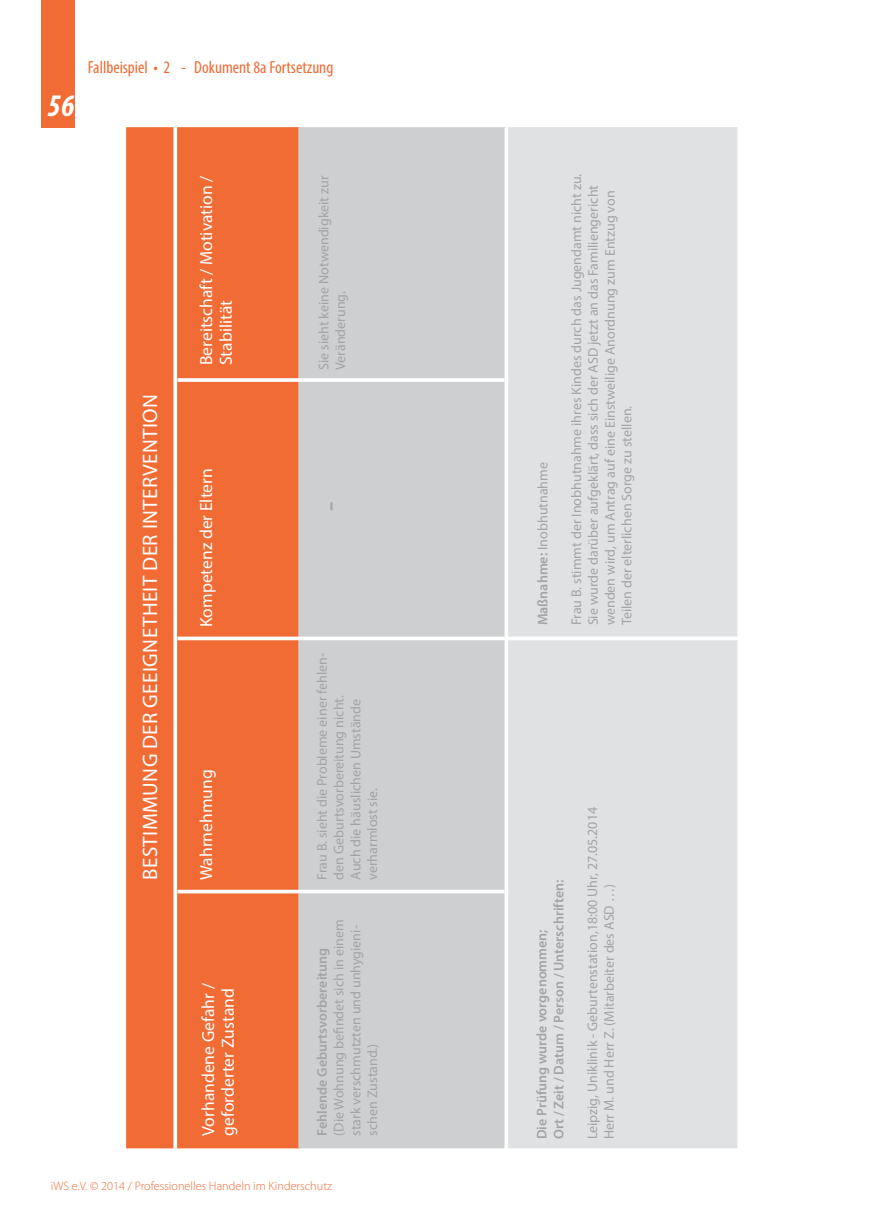
<style>
.page{position:relative;width:874px;height:1221px;background:#fff}
.page>*{position:absolute;margin:0;border:0;box-sizing:border-box;transform-origin:0 0}
.t1{font:italic 700 condensed 31.5px "Myriad Pro";color:#fff}
.t2{font:31.5px "Myriad Pro";color:#a2a4a7}
.t3{font:21px "Myriad Pro";letter-spacing:.02em;color:#fff}
.t4{font:17.5px/19.6px "Myriad Pro";color:#fff}
.t5{font:condensed 17.5px "Myriad Pro";color:#f16c35}
.t6{font:14px/16.8px "Myriad Pro";color:#a2a4a7}
.t7{font:600 14px/16.8px "Myriad Pro";color:#a2a4a7}
.t8{font:300 12.25px "Myriad Pro";color:#f16c35}
.s1{font-weight:600}
</style>
<div class="page">
<div style="left:42px;top:0;width:33px;height:128px;background:#f16c35"></div>
<div style="left:126px;top:127px;width:172px;height:1021px;background:#f16c35"></div>
<div style="left:298px;top:127px;width:207px;height:1021px;background:#cdcfd1"></div>
<div style="left:507px;top:127px;width:230px;height:1021px;background:#dfe1e2"></div>
<svg style="left:177px;top:378px;width:327px;height:4px"></svg>
<svg style="left:177px;top:636px;width:560px;height:4px"></svg>
<svg style="left:177px;top:889px;width:327px;height:4px"></svg>
<svg style="left:173px;top:127px;width:4px;height:1021px"></svg>
<svg style="left:504px;top:128px;width:4px;height:1021px"></svg>
<h1 class="t1" style="left:47px;top:86px;width:29px">56</h1>
<p class="t5" style="left:88px;top:57px;width:247px">Fallbeispiel • 2 - Dokument 8a Fortsetzung</p>
<h2 class="t3" style="left:137px;top:879px;width:487px;rotate:-90deg">BESTIMMUNG DER GEEIGNETHEIT DER INTERVENTION</h2>
<p class="t4" style="left:196px;top:365px;width:191px;rotate:-90deg">Bereitschaft / Motivation /<br>Stabilität</p>
<p class="t4" style="left:196px;top:627px;width:160px;rotate:-90deg">Kompetenz der Eltern</p>
<p class="t4" style="left:196px;top:879px;width:112px;rotate:-90deg">Wahrnehmung</p>
<p class="t4" style="left:198px;top:1135px;width:154px;rotate:-90deg">Vorhandene Gefahr / geforderter Zustand</p>
<p class="t6" style="left:315px;top:370px;width:196px;rotate:-90deg">Sie sieht keine Notwendigkeit zur<br>Veränderung.</p>
<h1 class="t2" style="left:310px;top:511px;width:11px;rotate:-90deg">-</h1>
<p class="t6" style="left:313px;top:879px;width:228px;rotate:-90deg">Frau B. sieht die Probleme einer fehlen&shy;den Geburtsvorbereitung nicht.<br>Auch die häuslichen Umstände verharmlost sie.</p>
<p class="t6" style="left:330px;top:1135px;width:218px;rotate:-90deg">(Die Wohnung befindet sich in einem stark verschmutzten und unhygieni&shy;schen Zustand.)</p>
<p class="t7" style="left:313px;top:1135px;width:189px;rotate:-90deg">Fehlende Geburtsvorbereitung</p>
<p class="t8" style="left:51px;top:1178px;width:283px">iWS e.V. © 2014 / Professionelles Handeln im Kinderschutz</p>
<p class="t6" style="left:534px;top:625px;width:165px;rotate:-90deg"><span class="s1">Maßnahme:</span> Inobhutnahme</p>
<p class="t6" style="left:567px;top:625px;width:453px;rotate:-90deg">Frau B. stimmt der Inobhutnahme ihres Kindes durch das Jugendamt nicht zu.<br>Sie wurde darüber aufgeklärt, dass sich der ASD jetzt an das Familiengericht wenden wird, um Antrag auf eine Einstweilige Anordnung zum Entzug von Teilen der elterlichen Sorge zu stellen.</p>
<p class="t7" style="left:533px;top:1139px;width:261px;rotate:-90deg">Die Prüfung wurde vorgenommen;<br>Ort / Zeit / Datum / Person / Unterschriften:</p>
<p class="t6" style="left:583px;top:1139px;width:334px;rotate:-90deg">Leipzig, Uniklinik - Geburtenstation,18:00 Uhr, 27.05.2014<br>Herr M. und Herr Z. (Mitarbeiter des ASD …)</p>
</div>
